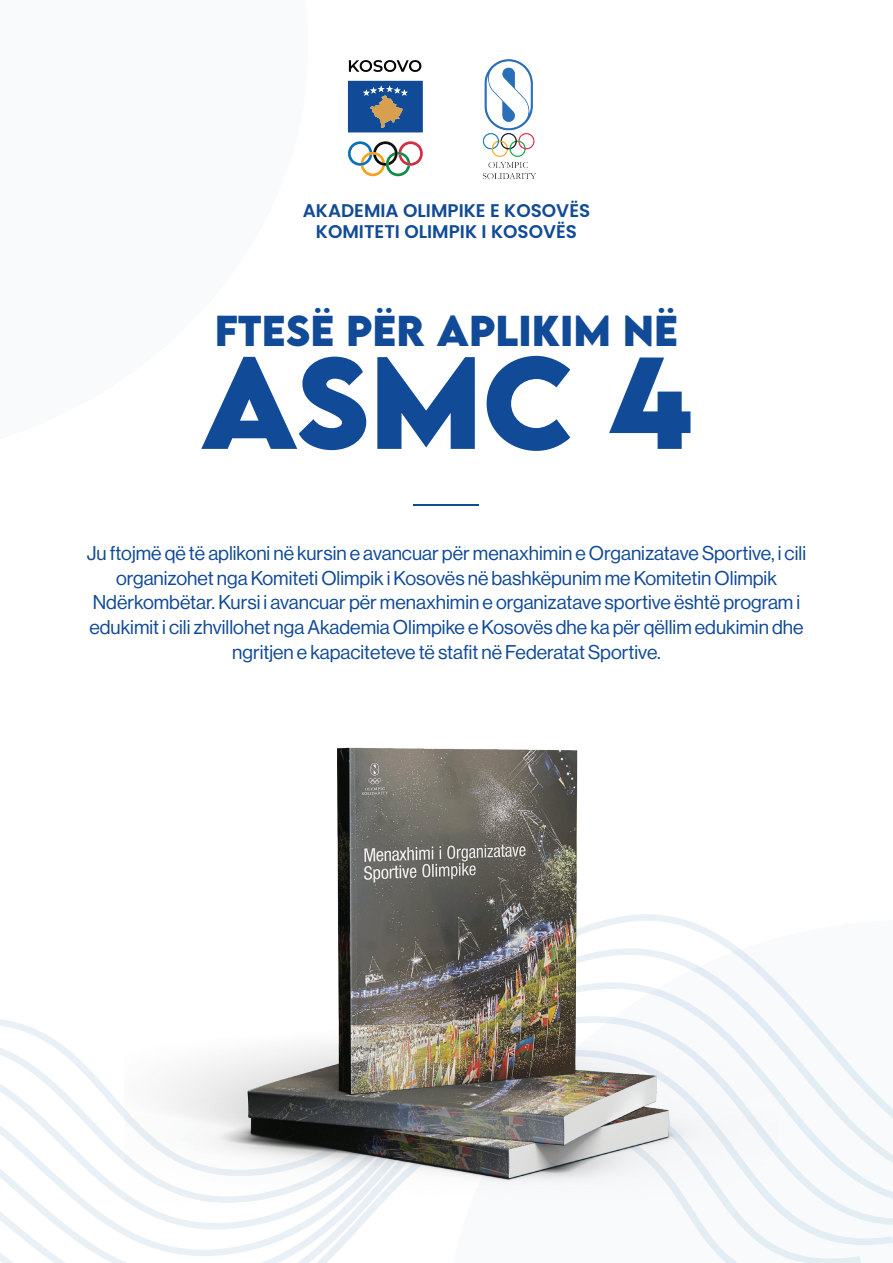
<style>
.page{position:relative;width:893px;height:1263px;background:#fff}
.page>*{position:absolute;margin:0;border:0;box-sizing:border-box;transform-origin:0 0}
.t1{font:700 115.5px "LEMONMILK";color:#114a97}
.t2{font:700 38.4px "LEMONMILK";color:#114a97}
.t3{font:19.5px/24.6px "Neue Haas Display";color:#114a97;text-align:center}
.t4{font:600 18.3px/20.5px "Poppins";color:#114a97;text-align:center}
</style>
<div class="page">
<svg style="left:0;top:1013px;width:836px;height:36px"></svg>
<svg style="left:0;top:1049px;width:893px;height:196px"></svg>
<svg style="left:0;top:1081px;width:861px;height:182px"></svg>
<svg style="left:0;top:1111px;width:829px;height:152px"></svg>
<svg style="left:348px;top:141px;width:75px;height:35px"></svg>
<svg style="left:348px;top:81px;width:75px;height:51px;background:#335b90"></svg>
<svg style="left:349px;top:60px;width:72px;height:12px"></svg>
<img style="left:124px;top:747px;width:654px;height:464px">
<hr style="left:414px;top:505px;width:65px;height:1px;background:#114a97">
<img style="left:482px;top:59px;width:54px;height:120px">
<p class="t4" style="left:303px;top:200px;width:289px">AKADEMIA OLIMPIKE E KOSOVËS<br>KOMITETI OLIMPIK I KOSOVËS</p>
<h2 class="t2" style="left:215px;top:304px;width:465px">FTESË PËR APLIKIM NË</h2>
<h1 class="t1" style="left:200px;top:325px;width:494px">ASMC 4</h1>
<p class="t3" style="left:87px;top:541px;width:721px">Ju ftojmë që të aplikoni në kursin e avancuar për menaxhimin e Organizatave Sportive, i cili organizohet nga Komiteti Olimpik i Kosovës në bashkëpunim me Komitetin Olimpik Ndërkombëtar. Kursi i avancuar për menaxhimin e organizatave sportive është program i edukimit i cili zhvillohet nga Akademia Olimpike e Kosovës dhe ka për qëllim edukimin dhe ngritjen e kapaciteteve të stafit në Federatat Sportive.</p>
</div>
